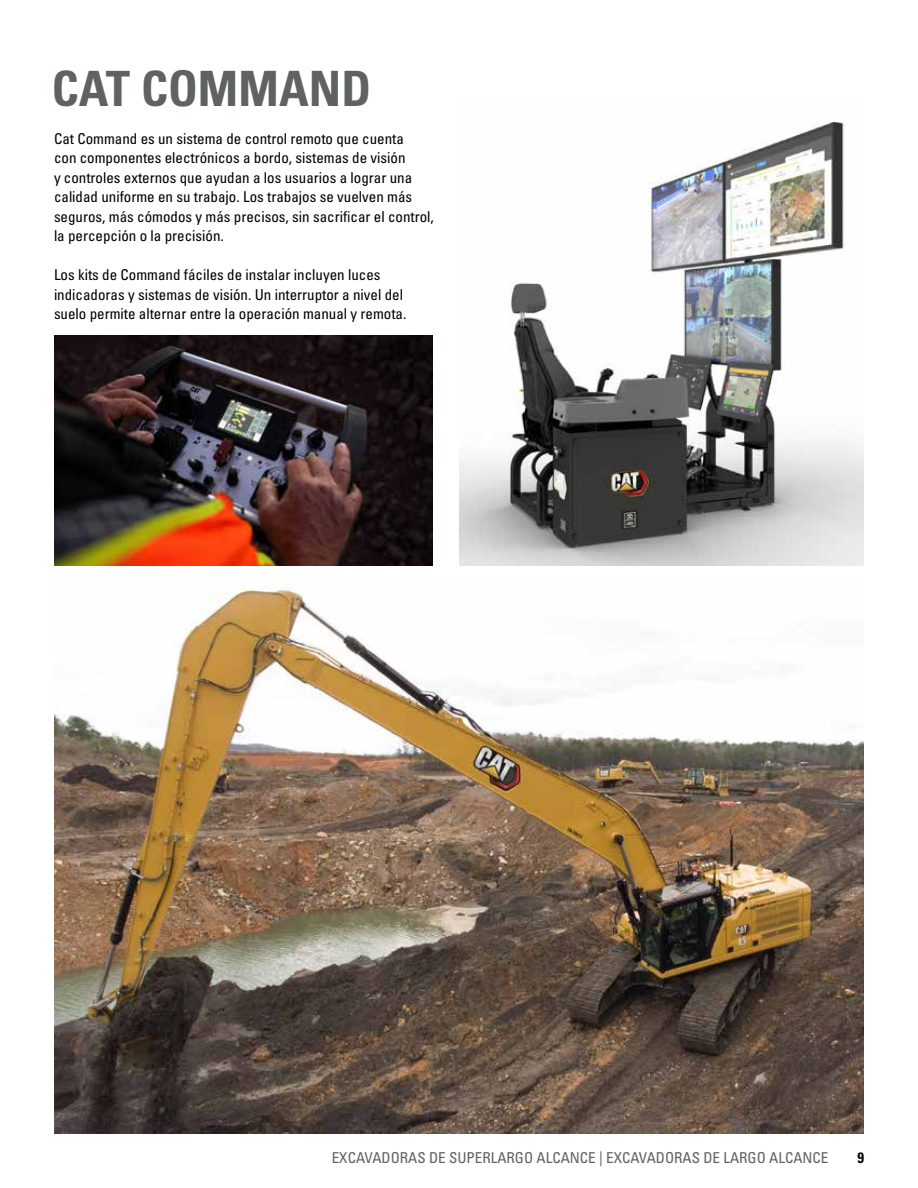
<style>
.page{position:relative;width:918px;height:1188px;background:#fff}
.page>*{position:absolute;margin:0;border:0;box-sizing:border-box;transform-origin:0 0}
.t1{font:48.75px "Univers LTCYR 67 Bold Cond";color:#5e6263}
.t2{font:condensed 15px/19.5px "Univers LTCYR 57";color:#000}
.t3{font:condensed 15px "Univers LTCYR 57";color:#5e6263}
.t4{font:15px "Univers LTCYR 67 Bold Cond";color:#000}
</style>
<div class="page">
<img style="left:54px;top:588px;width:810px;height:546px">
<img style="left:54px;top:336px;width:379px;height:229px">
<img style="left:459px;top:121px;width:405px;height:444px">
<h1 class="t1" style="left:52px;top:59px;width:321px">CAT COMMAND</h1>
<p class="t2" style="left:54px;top:128px;width:381px">Cat Command es un sistema de control remoto que cuenta<br>con componentes electrónicos a bordo, sistemas de visión<br>y controles externos que ayudan a los usuarios a lograr una calidad uniforme en su trabajo. Los trabajos se vuelven más seguros, más cómodos y más precisos, sin sacrificar el control, la percepción o la precisión.</p>
<p class="t2" style="left:54px;top:265px;width:354px">Los kits de Command fáciles de instalar incluyen luces indicadoras y sistemas de visión. Un interruptor a nivel del suelo permite alternar entre la operación manual y remota.</p>
<p class="t3" style="left:332px;top:1148px;width:498px">EXCAVADORAS DE SUPERLARGO ALCANCE | EXCAVADORAS DE LARGO ALCANCE</p>
<p class="t4" style="left:857px;top:1148px;width:8px">9</p>
</div>
